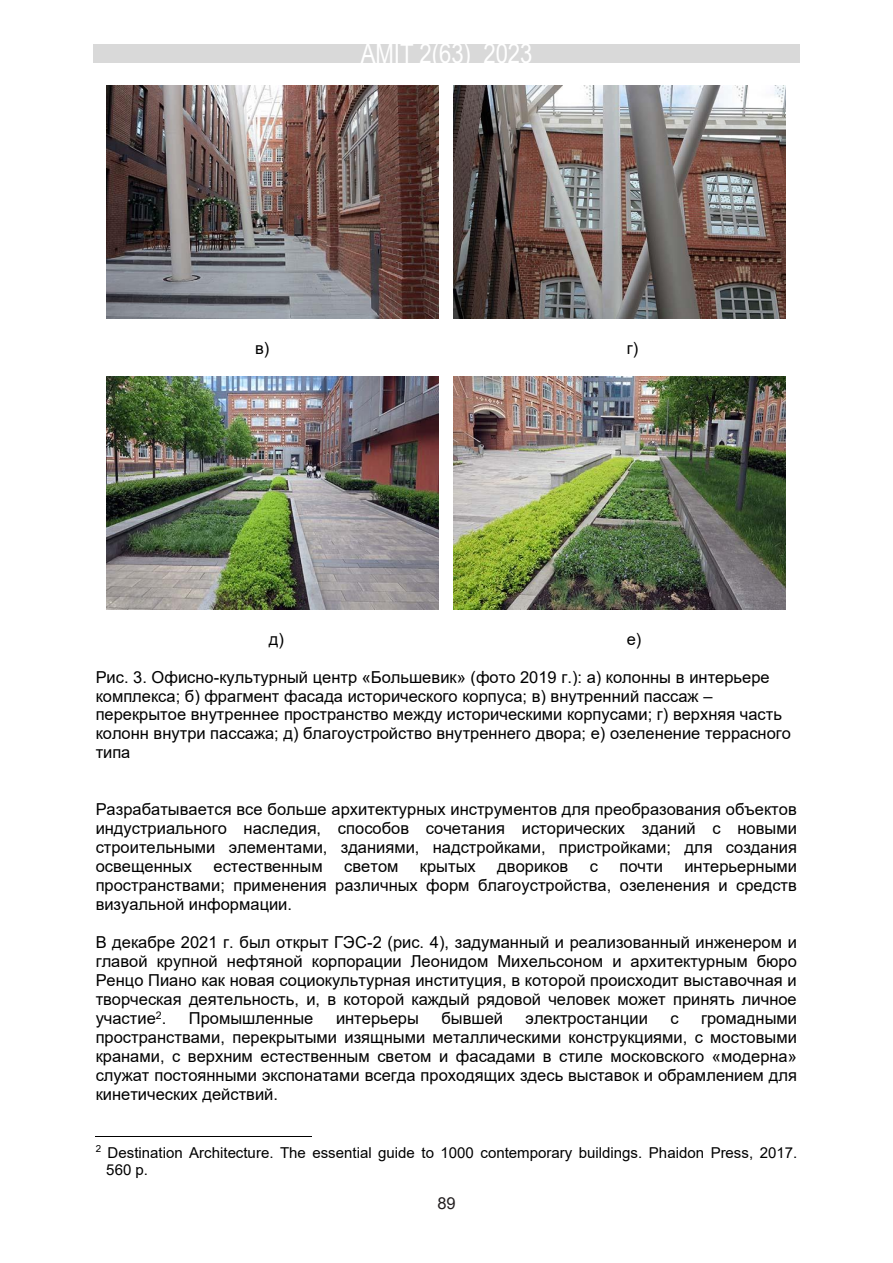
<style>
.page{position:relative;width:893px;height:1263px;background:#fff}
.page>*{position:absolute;margin:0;border:0;box-sizing:border-box;transform-origin:0 0}
.t1{font:27px "Arial Narrow";color:#fff}
.t2{font:16.5px/18.9px "Arial";color:#000;text-align:justify}
.t3{font:16.5px "Arial";color:#231f20}
.t4{font:15px/17.2px "Arial";color:#000}
</style>
<div class="page">
<div style="left:93px;top:44px;width:707px;height:19px;background:#d9d9d9"></div>
<hr style="left:96px;top:1136px;width:216px;height:1px;background:#000">
<img style="left:107px;top:85px;width:332px;height:234px">
<img style="left:453px;top:85px;width:333px;height:234px">
<img style="left:107px;top:376px;width:332px;height:234px">
<img style="left:453px;top:376px;width:333px;height:234px">
<h1 class="t1" style="left:361px;top:34px;width:173px">AMIT 2(63) 2023</h1>
<p class="t2" style="left:255px;top:338px;width:16px">в)</p>
<p class="t2" style="left:627px;top:338px;width:13px">г)</p>
<p class="t2" style="left:269px;top:629px;width:17px">д)</p>
<p class="t2" style="left:627px;top:629px;width:16px">е)</p>
<p class="t2" style="left:96px;top:667px;width:697px;text-align:left">Рис. 3. Офисно-культурный центр «Большевик» (фото 2019 г.): а) колонны в интерьере комплекса; б) фрагмент фасада исторического корпуса; в) внутренний пассаж – перекрытое внутреннее пространство между историческими корпусами; г) верхняя часть колонн внутри пассажа; д) благоустройство внутреннего двора; е) озеленение террасного типа</p>
<p class="t2" style="left:96px;top:800px;width:703px">Разрабатывается все больше архитектурных инструментов для преобразования объектов индустриального наследия, способов сочетания исторических зданий с новыми строительными элементами, зданиями, надстройками, пристройками; для создания освещенных</p>
<p class="t2" style="left:96px;top:857px;width:703px;text-indent:589px">интерьерными пространствами; применения различных форм благоустройства, озеленения и средств визуальной информации.</p>
<p class="t2" style="left:96px;top:933px;width:703px">В декабре 2021 г. был открыт ГЭС-2 (рис. 4), задуманный и реализованный инженером и главой крупной нефтяной корпорации Леонидом Михельсоном и архитектурным бюро Ренцо Пиано как новая социокультурная институция, в которой происходит выставочная и творческая деятельность, и, в которой каждый рядовой человек может принять личное участие<sup>2</sup>.</p>
<p class="t2" style="left:214px;top:857px;width:111px">естественным</p>
<p class="t2" style="left:344px;top:857px;width:56px">светом</p>
<p class="t2" style="left:420px;top:857px;width:57px">крытых</p>
<p class="t2" style="left:497px;top:857px;width:73px">двориков</p>
<p class="t2" style="left:590px;top:857px;width:10px">с</p>
<p class="t2" style="left:619px;top:857px;width:45px">почти</p>
<p class="t2" style="left:189px;top:1009px;width:126px">Промышленные</p>
<p class="t2" style="left:336px;top:1009px;width:84px">интерьеры</p>
<p class="t2" style="left:441px;top:1009px;width:63px">бывшей</p>
<p class="t2" style="left:526px;top:1009px;width:124px">электростанции</p>
<p class="t2" style="left:670px;top:1009px;width:10px">с</p>
<p class="t2" style="left:96px;top:1008px;width:703px;text-indent:605px">громадными пространствами, перекрытыми изящными металлическими конструкциями, с мостовыми кранами, с верхним естественным светом и фасадами в стиле московского «модерна» служат постоянными экспонатами всегда проходящих здесь выставок и обрамлением для кинетических действий.</p>
<p class="t4" style="left:106px;top:1144px;width:693px;text-indent:-11px"><sup>2</sup> Destination Architecture. The essential guide to 1000 contemporary buildings. Phaidon Press, 2017.<br>560 p.</p>
<p class="t3" style="left:437px;top:1191px;width:20px">89</p>
</div>
